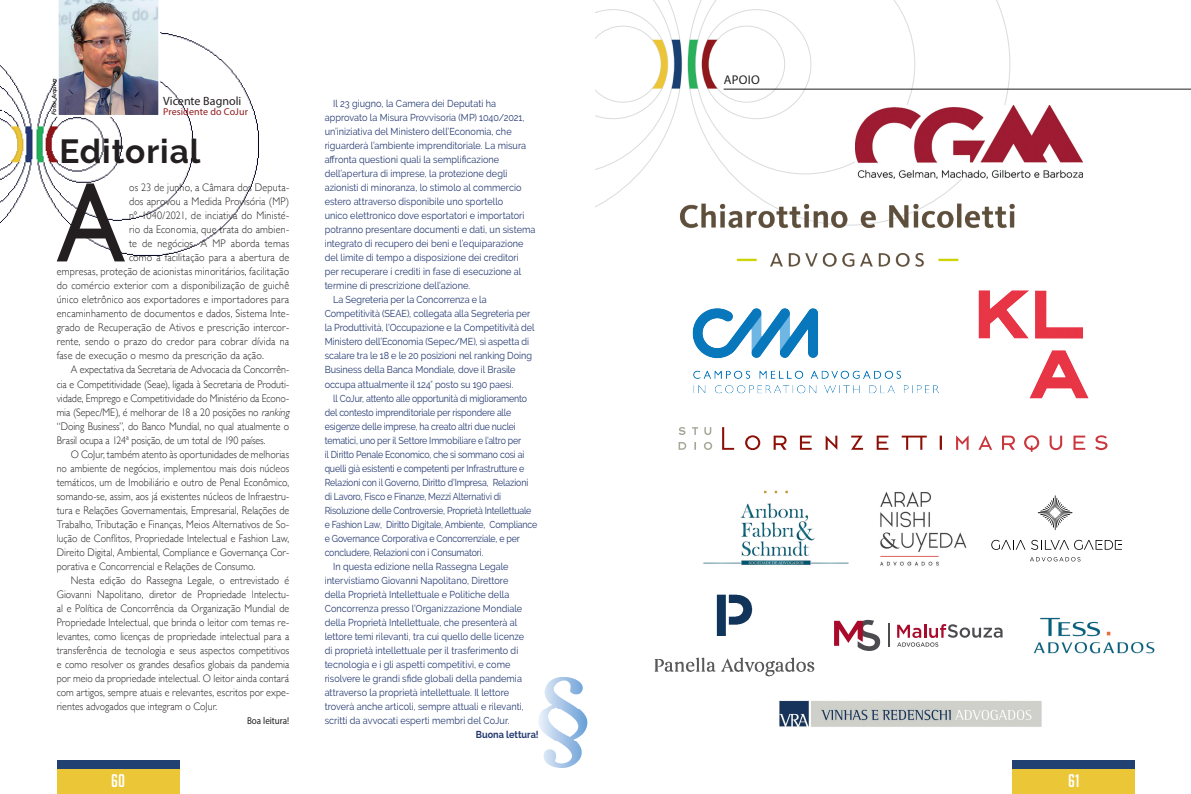
<style>
.page{position:relative;width:1191px;height:794px;background:#fff}
.page>*{position:absolute;margin:0;border:0;box-sizing:border-box;transform-origin:0 0}
.TEXTO_CAP{font:113.6px "Gill Sans";color:#231f20;scale:.9 1}
.t1{font:700 33.4px "Raleway";letter-spacing:.03em;color:#231f20}
.t2{font:18px "Big Noodle Titling";color:#fff}
.t3{font:12.7px "Myriad Pro";letter-spacing:.02em;color:#231f20}
.TEXTO_CAP-2{font:12px "Myriad Pro";color:#231f20}
.TEXTO_CAP-3{font:300 11px/14px "Gill Sans";letter-spacing:.01em;color:#231f20;text-align:justify;scale:.9 1}
.TEXTO_CAP-4{font:300 11px "Gill Sans";letter-spacing:.01em;color:#231f20;scale:.92 1}
.TEXTO_CAP-5{font:10px/14px "Raleway";letter-spacing:-.005em;color:#243971;scale:.91 1}
.TEXTO_CAP-6{font:10px/14px "Raleway";letter-spacing:-.005em;color:#243971;scale:.88 1}
.TEXTO_CAP-7{font:10px "Myriad Pro";letter-spacing:.01em;color:#90191d}
.TEXTO_CAP-8{font:700 10px "Raleway";letter-spacing:.005em;color:#243971;scale:.91 1}
.TEXTO_CAP-9{font:10px "Myriad Pro";color:#231f20;scale:.9 1}
.t4{font:italic 500 6px "Akzidenz Grotesk BE";color:#231f20}
.s1{font-style:italic}
</style>
<div class="page">
<div style="left:57px;top:760px;width:123px;height:9px;background:#224173"></div>
<div style="left:57px;top:769px;width:123px;height:25px;background:#ebc636"></div>
<div style="left:1012px;top:760px;width:123px;height:9px;background:#224173"></div>
<div style="left:1012px;top:769px;width:123px;height:25px;background:#ebc636"></div>
<img style="left:539px;top:677px;width:49px;height:90px">
<img style="left:0;top:33px;width:259px;height:222px">
<img style="left:56px;top:0;width:105px;height:118px">
<svg style="left:689px;top:0;width:321px;height:192px"></svg>
<svg style="left:695px;top:0;width:220px;height:174px"></svg>
<svg style="left:688px;top:40px;width:29px;height:49px"></svg>
<svg style="left:595px;top:0;width:87px;height:208px"></svg>
<img style="left:779px;top:700px;width:263px;height:27px">
<img style="left:855px;top:106px;width:227px;height:73px">
<img style="left:676px;top:192px;width:339px;height:75px">
<svg style="left:722px;top:427px;width:220px;height:23px"></svg>
<svg style="left:956px;top:435px;width:151px;height:17px"></svg>
<svg style="left:678px;top:427px;width:34px;height:23px"></svg>
<img style="left:692px;top:308px;width:247px;height:86px">
<img style="left:978px;top:290px;width:111px;height:109px">
<img style="left:703px;top:490px;width:146px;height:75px">
<img style="left:880px;top:491px;width:87px;height:75px">
<svg style="left:1030px;top:557px;width:50px;height:4px"></svg>
<svg style="left:1037px;top:495px;width:35px;height:35px"></svg>
<svg style="left:1031px;top:540px;width:90px;height:10px"></svg>
<svg style="left:991px;top:540px;width:34px;height:10px"></svg>
<svg style="left:888px;top:623px;width:1px;height:24px"></svg>
<svg style="left:834px;top:620px;width:46px;height:31px"></svg>
<svg style="left:897px;top:624px;width:105px;height:22px"></svg>
<img style="left:1033px;top:617px;width:122px;height:37px">
<img style="left:655px;top:594px;width:159px;height:82px">
<hr style="left:723px;top:89px;width:468px;height:1px;background:#231f20">
<p class="t4" style="left:51px;top:115px;width:38px;rotate:-90deg">Foto: Arquivo</p>
<p class="t3" style="left:724px;top:71px;width:38px">APOIO</p>
<p class="TEXTO_CAP-2" style="left:163px;top:93px;width:80px">Vicente Bagnoli</p>
<p class="TEXTO_CAP-7" style="left:163px;top:105px;width:86px">Presidente do CoJur</p>
<p class="t1" style="left:59px;top:132px;width:143px">Editorial</p>
<p class="TEXTO_CAP" style="left:57px;top:156px;width:77px">A</p>
<p class="TEXTO_CAP-3" style="left:129px;top:180px;width:179px">os 23 de junho, a Câmara dos Deputa-</p>
<p class="TEXTO_CAP-5" style="left:325px;top:97px;width:233px;text-indent:9px">Il 23 giugno, la Camera dei Deputati ha approvato la Misura Provvisoria (MP) 1040/2021, un’iniziativa del Ministero dell’Economia, che riguarderà l’ambiente imprenditoriale. La misura affronta questioni quali la semplificazione dell’apertura di imprese, la protezione degli azionisti di minoranza, lo stimolo al commercio estero attraverso disponibile uno sportello<br>unico elettronico dove esportatori e importatori potranno presentare documenti e dati, un sistema integrato di recupero dei beni e l’equiparazione del limite di tempo a disposizione dei creditori per recuperare i crediti in fase di esecuzione al termine di prescrizione dell’azione.</p>
<p class="TEXTO_CAP-5" style="left:325px;top:293px;width:232px;text-indent:9px">La Segreteria per la Concorrenza e la Competitività (SEAE), collegata alla Segreteria per la Produttività, l’Occupazione e la Competitività del Ministero dell’Economia (Sepec/ME), si aspetta di scalare tra le 18 e le 20 posizioni nel ranking Doing Business della Banca Mondiale, dove il Brasile occupa attualmente il 124° posto su 190 paesi.</p>
<p class="TEXTO_CAP-6" style="left:325px;top:391px;width:243px;text-indent:9px">ll CoJur, attento alle opportunità di miglioramento del contesto imprenditoriale per rispondere alle esigenze delle imprese, ha creato altri due nuclei tematici, uno per il Settore Immobiliare e l’altro per<br>il Diritto Penale Economico, che si sommano così ai quelli già esistenti e competenti per Infrastrutture e Relazioni con il Governo, Diritto d’Impresa, Relazioni di Lavoro, Fisco e Finanze, Mezzi Alternativi di Risoluzione delle Controversie, Proprietà Intellettuale e Fashion Law, Diritto Digitale, Ambiente, Compliance e Governance Corporativa e Concorrenziale, e per concludere, Relazioni con i Consumatori.</p>
<p class="TEXTO_CAP-5" style="left:325px;top:559px;width:221px;text-indent:9px">In questa edizione nella Rassegna Legale intervistiamo Giovanni Napolitano, Direttore della Proprietà Intellettuale e Politiche della Concorrenza presso l’Organizzazione Mondiale della Proprietà Intellettuale, che presenterà al lettore temi rilevanti, tra cui quello delle licenze di proprietà intellettuale per il trasferimento di tecnologia e i gli aspetti competitivi, e come risolvere le grandi sfide globali della pandemia attraverso la proprietà intellettuale. Il lettore troverà anche articoli, sempre attuali e rilevanti, scritti da avvocati esperti membri del CoJur.</p>
<p class="TEXTO_CAP-8" style="left:476px;top:728px;width:71px">Buona lettura!</p>
<p class="TEXTO_CAP-4" style="left:129px;top:193px;width:176px">dos aprovou a Medida Provisória (MP)</p>
<p class="TEXTO_CAP-4" style="left:129px;top:207px;width:176px">n° 1040/2021, de inciativa do Ministé-</p>
<p class="TEXTO_CAP-4" style="left:129px;top:221px;width:176px">rio da Economia, que trata do ambien-</p>
<p class="TEXTO_CAP-4" style="left:129px;top:235px;width:176px">te de negócios. A MP aborda temas</p>
<p class="TEXTO_CAP-4" style="left:129px;top:249px;width:176px">como a facilitação para a abertura de</p>
<p class="TEXTO_CAP-4" style="left:57px;top:263px;width:254px">empresas, proteção de acionistas minoritários, facilitação</p>
<p class="TEXTO_CAP-4" style="left:57px;top:277px;width:254px">do comércio exterior com a disponibilização de guichê</p>
<p class="TEXTO_CAP-4" style="left:57px;top:291px;width:254px">único eletrônico aos exportadores e importadores para</p>
<p class="TEXTO_CAP-4" style="left:57px;top:305px;width:254px">encaminhamento de documentos e dados, Sistema Inte-</p>
<p class="TEXTO_CAP-4" style="left:57px;top:319px;width:254px">grado de Recuperação de Ativos e prescrição intercor-</p>
<p class="TEXTO_CAP-4" style="left:57px;top:333px;width:254px">rente, sendo o prazo do credor para cobrar dívida na</p>
<p class="TEXTO_CAP-4" style="left:57px;top:347px;width:227px">fase de execução o mesmo da prescrição da ação.</p>
<p class="TEXTO_CAP-3" style="left:57px;top:362px;width:263px;text-align:left;text-indent:14px">A expectativa da Secretaria de Advocacia da Concorrên&shy;cia e Competitividade (Seae), ligada à Secretaria de Produti&shy;vidade, Emprego e Competitividade do Ministério da Econo&shy;mia (Sepec/ME), é melhorar de 18 a 20 posições no <span class="s1">ranking </span>“Doing Business”, do Banco Mundial, no qual atualmente o Brasil ocupa a 124ª posição, de um total de 190 países.</p>
<p class="TEXTO_CAP-3" style="left:57px;top:446px;width:260px;text-indent:14px">O CoJur, também atento às oportunidades de melhorias no ambiente de negócios, implementou mais dois núcleos temáticos, um de Imobiliário e outro de Penal Econômico, somando-se, assim, aos já existentes núcleos de Infraestru&shy;tura e Relações Governamentais, Empresarial, Relações de Trabalho, Tributação e Finanças, Meios Alternativos de So&shy;lução de Conflitos, Propriedade Intelectual e Fashion Law, Direito Digital, Ambiental, Compliance e Governança Cor&shy;porativa e Concorrencial e Relações de Consumo.</p>
<p class="TEXTO_CAP-3" style="left:57px;top:572px;width:260px;text-indent:14px">Nesta edição do Rassegna Legale, o entrevistado é Giovanni Napolitano, diretor de Propriedade Intelectu&shy;al e Política de Concorrência da Organização Mundial de Propriedade Intelectual, que brinda o leitor com temas re&shy;levantes, como licenças de propriedade intelectual para a transferência de tecnologia e seus aspectos competitivos e como resolver os grandes desafios globais da pandemia por meio da propriedade intelectual. O leitor ainda contará com artigos, sempre atuais e relevantes, escritos por expe&shy;rientes advogados que integram o CoJur.</p>
<p class="TEXTO_CAP-9" style="left:247px;top:714px;width:48px">Boa leitura!</p>
<h3 class="t2" style="left:111px;top:771px;width:15px">60</h3>
<h3 class="t2" style="left:1068px;top:771px;width:13px">61</h3>
</div>
